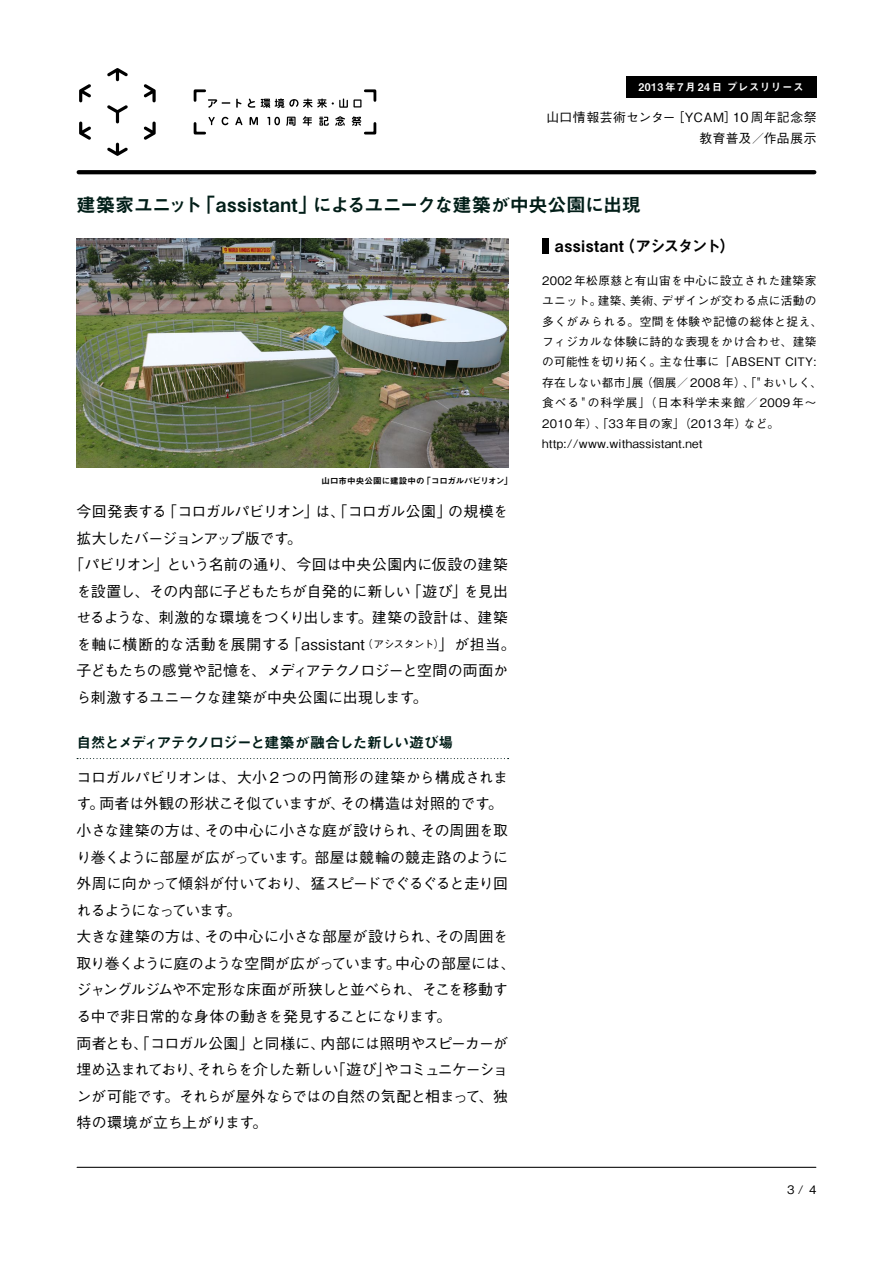
<style>
.page{position:relative;width:893px;height:1263px;background:#fff}
.page>*{position:absolute;margin:0;border:0;box-sizing:border-box;transform-origin:0 0}
.t1{font:19.2px "Midashi Go Pro MB31";letter-spacing:-.045em;color:#021e18}
.t2{font:19.2px "Midashi Go Pro MB31";letter-spacing:.025em;color:#021e18}
.t3{font:19.2px "Midashi Go Pro MB31";letter-spacing:-.02em;color:#021e18}
.t4{font:15.9px "Midashi Go Pro MB31";letter-spacing:.025em;color:#000}
.t5{font:500 14.85px/26.5px "Gothic BBB Pro";letter-spacing:-.02em;color:#000}
.t6{font:500 14.85px/26.5px "Gothic BBB Pro";color:#000}
.t7{font:500 14.85px "Gothic BBB Pro";letter-spacing:-.04em;color:#000}
.t8{font:500 14.85px "Gothic BBB Pro";letter-spacing:-.05em;color:#000}
.t9{font:14.85px "Midashi Go Pro MB31";letter-spacing:-.065em;color:#001c17}
.t10{font:500 14.85px "Gothic BBB Pro";letter-spacing:.025em;color:#000}
.t11{font:500 14.85px "Gothic BBB Pro";letter-spacing:-.065em;color:#000}
.t12{font:500 14.85px "Gothic BBB Pro";letter-spacing:.005em;color:#000}
.t13{font:500 14.85px "Gothic BBB Pro";letter-spacing:-.045em;color:#000}
.t14{font:500 14.85px "Gothic BBB Pro";letter-spacing:-.075em;color:#000}
.t15{font:500 14.85px "Gothic BBB Pro";letter-spacing:-.055em;color:#000}
.t16{font:500 14.85px "Gothic BBB Pro";letter-spacing:-.08em;color:#000}
.t17{font:500 12.75px "Gothic BBB Pro";letter-spacing:.035em;color:#000}
.t18{font:500 11.7px/20.4px "Gothic BBB Pro";letter-spacing:.02em;color:#000}
.t19{font:500 11.7px/20.4px "Gothic BBB Pro";letter-spacing:.04em;color:#000;text-align:right}
.t20{font:500 11.7px "Gothic BBB Pro";letter-spacing:.085em;color:#000}
.t21{font:500 11.7px "Gothic BBB Pro";letter-spacing:.045em;color:#000}
.t22{font:10.65px "Midashi Go Pro MB31";letter-spacing:.04em;color:#fff}
.t23{font:500 10.65px "Gothic BBB Pro";letter-spacing:-.07em;color:#000}
.t24{font:8.55px "Midashi Go Pro MB31";color:#000}
.t25{font:8.55px "Midashi Go Pro MB31";letter-spacing:-.04em;color:#000}
.s1{font-size:14.85px}
</style>
<div class="page">
<hr style="left:77px;top:1167px;width:739px;height:1px;background:#000">
<svg style="left:193px;top:89px;width:184px;height:46px"></svg>
<svg style="left:144px;top:122px;width:12px;height:18px"></svg>
<svg style="left:107px;top:105px;width:21px;height:18px"></svg>
<svg style="left:107px;top:143px;width:21px;height:13px"></svg>
<svg style="left:144px;top:84px;width:12px;height:18px"></svg>
<svg style="left:79px;top:122px;width:12px;height:18px"></svg>
<svg style="left:79px;top:84px;width:12px;height:18px"></svg>
<svg style="left:107px;top:68px;width:21px;height:13px"></svg>
<svg style="left:79px;top:170px;width:735px;height:4px;background:#060606"></svg>
<img style="left:77px;top:238px;width:431px;height:230px">
<div style="left:542px;top:238px;width:7px;height:16px;background:#000"></div>
<svg style="left:77px;top:758px;width:432px;height:1px"></svg>
<div style="left:626px;top:77px;width:190px;height:21px;background:#000"></div>
<p class="t22" style="left:639px;top:79px;width:167px">2013年7月24日プレスリリース</p>
<p class="t17" style="left:672px;top:107px;width:67px">［YCAM］</p>
<p class="t17" style="left:733px;top:107px;width:85px">10周年記念祭</p>
<p class="t17" style="left:546px;top:107px;width:130px">山口情報芸術センター</p>
<p class="t17" style="left:699px;top:128px;width:119px">教育普及／作品展示</p>
<p class="t3" style="left:77px;top:190px;width:127px">建築家ユニット</p>
<p class="t2" style="left:196px;top:190px;width:122px">「assistant」</p>
<p class="t1" style="left:313px;top:190px;width:330px">によるユニークな建築が中央公園に出現</p>
<p class="t4" style="left:619px;top:233px;width:118px">（アシスタント(</p>
<p class="t4" style="left:555px;top:233px;width:70px">assistant</p>
<p class="t19" style="left:542px;top:268px;width:276px">2002年松原慈と有山宙を中心に設立された建築家デザインが交わる点に活動の</p>
<p class="t18" style="left:630px;top:289px;width:37px">美術、</p>
<p class="t18" style="left:598px;top:289px;width:37px">建築、</p>
<p class="t18" style="left:542px;top:289px;width:61px">ユニット。</p>
<p class="t21" style="left:542px;top:312px;width:282px">多くがみられる。空間を体験や記憶の総体と捉え、</p>
<p class="t18" style="left:542px;top:330px;width:276px">フィジカルな体験に詩的な表現をかけ合わせ、建築</p>
<p class="t18" style="left:542px;top:350px;width:276px">の可能性を切り拓く。主な仕事に「ABSENT CITY:</p>
<p class="t18" style="left:641px;top:371px;width:183px">（個展／2008年）、「"おいしく、</p>
<p class="t18" style="left:542px;top:371px;width:103px">存在しない都市展」</p>
<p class="t20" style="left:542px;top:394px;width:276px">食べる"の科学展」（日本科学未来館／2009 年〜</p>
<p class="t18" style="left:744px;top:412px;width:37px">など。</p>
<p class="t18" style="left:542px;top:412px;width:206px">2010年）、「33年目の家」（2013年）http://www.withassistant.net</p>
<p class="t25" style="left:423px;top:474px;width:91px">「コロガルパビリオン「</p>
<p class="t24" style="left:322px;top:474px;width:104px">山口市中央公園に建設中の</p>
<p class="t5" style="left:77px;top:496px;width:92px">今回発表する</p>
<p class="t11" style="left:77px;top:526px;width:227px">拡大したバージョンアップ版です。</p>
<p class="t5" style="left:69px;top:549px;width:441px">「パビリオン」という名前の通り、今回は中央公園内に仮設の建築</p>
<p class="t5" style="left:464px;top:576px;width:46px">を見出</p>
<p class="t8" style="left:162px;top:499px;width:158px">「コロガルパビリオン」</p>
<p class="t5" style="left:315px;top:496px;width:138px">は、「コロガル公園」</p>
<p class="t5" style="left:448px;top:496px;width:61px">の規模を</p>
<p class="t5" style="left:407px;top:576px;width:62px">「遊び」</p>
<p class="t5" style="left:77px;top:576px;width:336px">を設置し、その内部に子どもたちが自発的に新しい</p>
<p class="t7" style="left:77px;top:606px;width:433px">せるような、刺激的な環境をつくり出します。建築の設計は、建築</p>
<p class="t5" style="left:454px;top:629px;width:63px">が担当。</p>
<p class="t23" style="left:362px;top:636px;width:93px">（アシスタント）<span class="s1">」</span></p>
<p class="t10" style="left:286px;top:632px;width:80px">「assistant</p>
<p class="t6" style="left:77px;top:629px;width:433px">を軸に横断的な活動を展開する<br>子どもたちの感覚や記憶を、メディアテクノロジーと空間の両面から刺激するユニークな建築が中央公園に出現します。</p>
<p class="t9" style="left:77px;top:730px;width:378px">自然とメディアテクノロジーと建築が融合した新しい遊び場</p>
<p class="t6" style="left:340px;top:762px;width:169px;text-indent:-264px">コロガルパビリオンは、大小2 つの円筒形の建築から構成されまその構造は対照的です。</p>
<p class="t5" style="left:99px;top:789px;width:247px">両者は外観の形状こそ似ていますが、</p>
<p class="t5" style="left:77px;top:789px;width:29px">す。</p>
<p class="t5" style="left:77px;top:815px;width:135px">小さな建築の方は、</p>
<p class="t5" style="left:77px;top:842px;width:433px">り巻くように部屋が広がっています。部屋は競輪の競走路のように</p>
<p class="t5" style="left:77px;top:868px;width:433px">外周に向かって傾斜が付いており、猛スピードでぐるぐると走り回</p>
<p class="t14" style="left:77px;top:898px;width:166px">れるようになっています。</p>
<p class="t5" style="left:435px;top:921px;width:75px">その周囲を</p>
<p class="t5" style="left:205px;top:815px;width:222px">その中心に小さな庭が設けられ、</p>
<p class="t5" style="left:420px;top:815px;width:89px">その周囲を取</p>
<p class="t12" style="left:204px;top:925px;width:238px">その中心に小さな部屋が設けられ、</p>
<p class="t5" style="left:77px;top:921px;width:135px">大きな建築の方は、</p>
<p class="t8" style="left:77px;top:951px;width:326px">取り巻くように庭のような空間が広がっています。</p>
<p class="t5" style="left:77px;top:975px;width:433px">ジャングルジムや不定形な床面が所狭しと並べられ、そこを移動す</p>
<p class="t5" style="left:77px;top:1001px;width:376px">る中で非日常的な身体の動きを発見することになります。</p>
<p class="t7" style="left:321px;top:1031px;width:189px">内部には照明やスピーカーが</p>
<p class="t10" style="left:395px;top:951px;width:122px">中心の部屋には、</p>
<p class="t13" style="left:77px;top:1031px;width:179px">両者とも、「コロガル公園」</p>
<p class="t5" style="left:251px;top:1028px;width:76px">と同様に、</p>
<p class="t5" style="left:331px;top:1054px;width:62px">「遊び」</p>
<p class="t15" style="left:197px;top:1058px;width:143px">それらを介した新しい</p>
<p class="t5" style="left:77px;top:1054px;width:433px">埋め込まれており、<br>ンが可能です。それらが屋外ならではの自然の気配と相まって、独特の環境が立ち上がります。</p>
<p class="t16" style="left:384px;top:1058px;width:126px">やコミュニケーショ</p>
<p class="t18" style="left:787px;top:1177px;width:18px">3 /</p>
<p class="t18" style="left:809px;top:1177px;width:9px">4</p>
</div>
